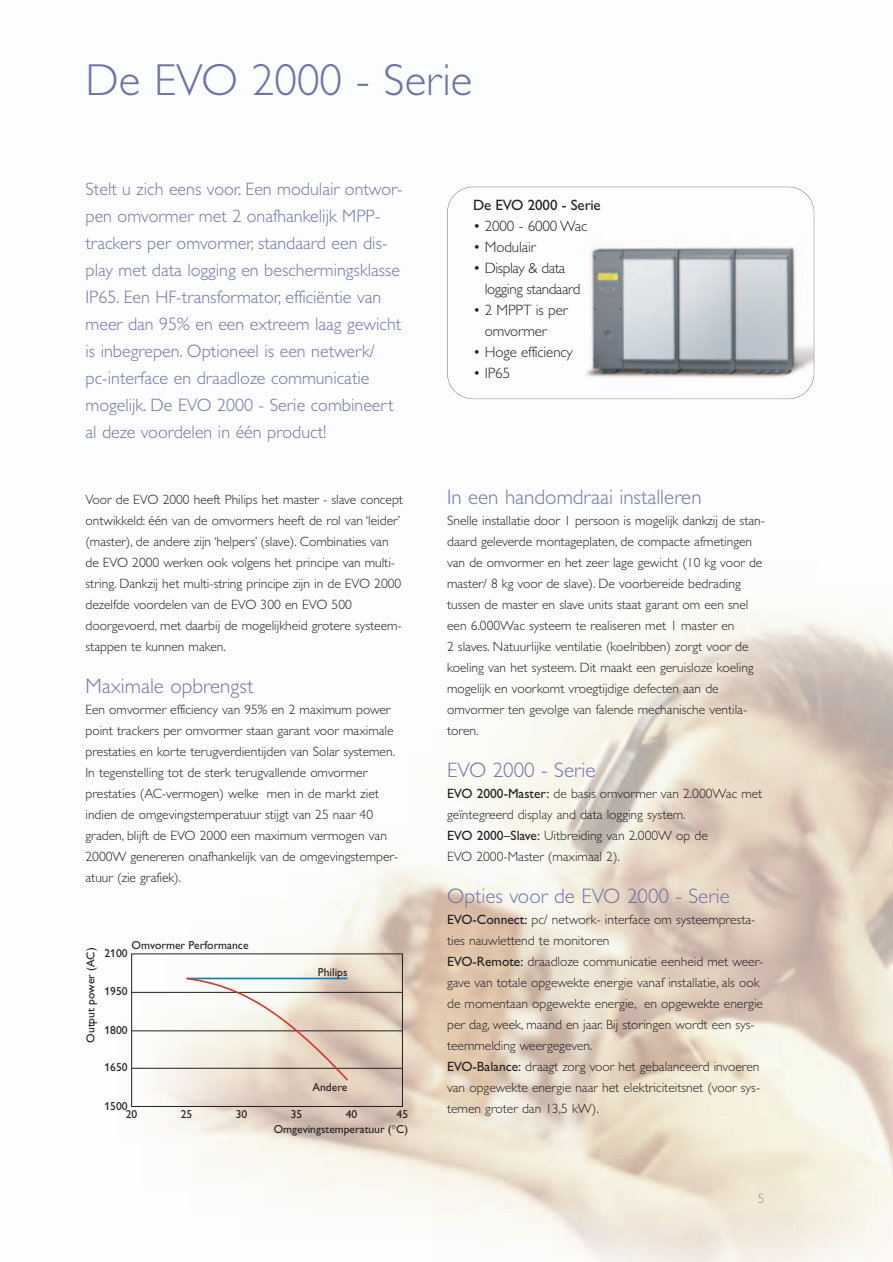
<style>
.page{position:relative;width:893px;height:1262px;background:#fff}
.page>*{position:absolute;margin:0;border:0;box-sizing:border-box;transform-origin:0 0}
.t1{font:300 45px "Gill Alt One";color:#7372a8}
.t2{font:300 21px "Gill Sans";color:#7372a8}
.t3{font:300 18px/27px "Gill Sans";color:#7372a8}
.t4{font:300 15px/21px "Gill Sans";letter-spacing:-.01em;color:#231f20}
.t5{font:15px "Gill Sans";letter-spacing:-.01em;color:#231f20}
.t6{font:300 13.5px/21px "Gill Sans";color:#231f20}
.t7{font:300 13.5px "Gill Sans";color:#899197}
.t8{font:11.55px/8.4px "Gill Alt One";color:#231f20}
.s1{font-weight:400}
</style>
<div class="page">
<img style="left:447px;top:187px;width:367px;height:212px;border-radius:26px">
<div style="left:447px;top:187px;width:367px;height:212px;border:1px solid #7372a8;border-radius:26px"></div>
<div style="left:131px;top:953px;width:272px;height:154px;border:1px solid #231f20"></div>
<hr style="left:132px;top:1068px;width:270px;height:1px;background:#231f20">
<hr style="left:132px;top:1030px;width:270px;height:1px;background:#231f20">
<hr style="left:132px;top:992px;width:270px;height:1px;background:#231f20">
<svg style="left:185px;top:976px;width:165px;height:106px"></svg>
<h1 class="t1" style="left:85px;top:64px;width:388px">De EVO 2000 - Serie</h1>
<p class="t3" style="left:85px;top:177px;width:319px">Stelt u zich eens voor. Een modulair ontwor&shy;pen omvormer met 2 onafhankelijk MPP&shy;trackers per omvormer, standaard een dis&shy;play met data logging en beschermingsklasse IP65. Een HF-transformator, efficiëntie van meer dan 95% en een extreem laag gewicht is inbegrepen. Optioneel is een netwerk/ pc-interface en draadloze communicatie mogelijk. De EVO 2000 - Serie combineert al deze voordelen in één product!</p>
<p class="t6" style="left:85px;top:490px;width:319px">Voor de EVO 2000 heeft Philips het master - slave concept ontwikkeld: één van de omvormers heeft de rol van ‘leider’ (master), de andere zijn ‘helpers’ (slave). Combinaties van de EVO 2000 werken ook volgens het principe van multi&shy;string. Dankzij het multi-string principe zijn in de EVO 2000 dezelfde voordelen van de EVO 300 en EVO 500 doorgevoerd, met daarbij de mogelijkheid grotere systeem&shy;stappen te kunnen maken.</p>
<h2 class="t2" style="left:85px;top:679px;width:169px">Maximale opbrengst</h2>
<p class="t6" style="left:85px;top:700px;width:314px">Een omvormer efficiency van 95% en 2 maximum power point trackers per omvormer staan garant voor maximale prestaties en korte terugverdientijden van Solar systemen.<br>In tegenstelling tot de sterk terugvallende omvormer prestaties (AC-vermogen) welke men in de markt ziet indien de omgevingstemperatuur stijgt van 25 naar 40 graden, blijft de EVO 2000 een maximum vermogen van 2000W genereren onafhankelijk van de omgevingstemper&shy;atuur (zie grafiek).</p>
<p class="t8" style="left:132px;top:942px;width:118px">Omvormer Performance</p>
<p class="t8" style="left:88px;top:1042px;width:96px;rotate:-90deg">Output power (AC)</p>
<p class="t8" style="left:104px;top:950px;width:25px">2100</p>
<p class="t8" style="left:104px;top:988px;width:25px">1950</p>
<p class="t8" style="left:104px;top:1026px;width:25px">1800</p>
<p class="t8" style="left:104px;top:1064px;width:25px">1650</p>
<p class="t8" style="left:126px;top:1102px;width:13px;text-indent:-21px">1500<br>20</p>
<p class="t8" style="left:236px;top:1111px;width:13px">30</p>
<p class="t8" style="left:291px;top:1111px;width:13px">35</p>
<p class="t8" style="left:346px;top:1111px;width:13px">40</p>
<p class="t8" style="left:396px;top:1111px;width:13px">45</p>
<p class="t8" style="left:318px;top:969px;width:31px">Philips</p>
<p class="t8" style="left:312px;top:1083px;width:37px">Andere</p>
<p class="t8" style="left:181px;top:1111px;width:13px">25</p>
<p class="t8" style="left:274px;top:1126px;width:136px">Omgevingstemperatuur ( C)</p>
<p class="t5" style="left:473px;top:200px;width:129px">De EVO 2000 - Serie</p>
<p class="t4" style="left:473px;top:217px;width:116px">• 2000 - 6000 Wac</p>
<p class="t4" style="left:473px;top:238px;width:64px">• Modulair</p>
<p class="t4" style="left:484px;top:259px;width:97px;text-indent:-12px">• Display &amp; data logging standaard</p>
<p class="t4" style="left:484px;top:301px;width:84px;text-indent:-12px">• 2 MPPT is per omvormer</p>
<p class="t4" style="left:473px;top:343px;width:101px">• Hoge efficiency</p>
<p class="t4" style="left:473px;top:364px;width:39px">• IP65</p>
<h2 class="t2" style="left:447px;top:490px;width:256px">In een handomdraai installeren</h2>
<p class="t6" style="left:447px;top:511px;width:319px">Snelle installatie door 1 persoon is mogelijk dankzij de stan&shy;daard geleverde montageplaten, de compacte afmetingen van de omvormer en het zeer lage gewicht (10 kg voor de master/ 8 kg voor de slave). De voorbereide bedrading tussen de master en slave units staat garant om een snel een 6.000Wac systeem te realiseren met 1 master en<br>2 slaves. Natuurlijke ventilatie (koelribben) zorgt voor de koeling van het systeem. Dit maakt een geruisloze koeling mogelijk en voorkomt vroegtijdige defecten aan de omvormer ten gevolge van falende mechanische ventila&shy;toren.</p>
<h2 class="t2" style="left:447px;top:763px;width:150px">EVO 2000 - Serie</h2>
<p class="t6" style="left:447px;top:784px;width:317px"><span class="s1">EVO 2000-Master:</span> de basis omvormer van 2.000Wac met geïntegreerd display and data logging system.<br><span class="s1">EVO 2000–Slave:</span> Uitbreiding van 2.000W op de<br>EVO 2000-Master (maximaal 2).</p>
<h2 class="t2" style="left:447px;top:889px;width:284px">Opties voor de EVO 2000 - Serie</h2>
<p class="t6" style="left:447px;top:910px;width:318px"><span class="s1">EVO-Connect:</span> pc/ network- interface om systeempresta&shy;ties nauwlettend te monitoren<br><span class="s1">EVO-Remote:</span> draadloze communicatie eenheid met weer&shy;gave van totale opgewekte energie vanaf installatie, als ook de momentaan opgewekte energie, en opgewekte energie per dag, week, maand en jaar. Bij storingen wordt een sys&shy;teemmelding weergegeven.<br><span class="s1">EVO-Balance:</span> draagt zorg voor het gebalanceerd invoeren van opgewekte energie naar het elektriciteitsnet (voor sys&shy;temen groter dan 13,5 kW).</p>
<p class="t7" style="left:758px;top:1193px;width:8px">5</p>
</div>
